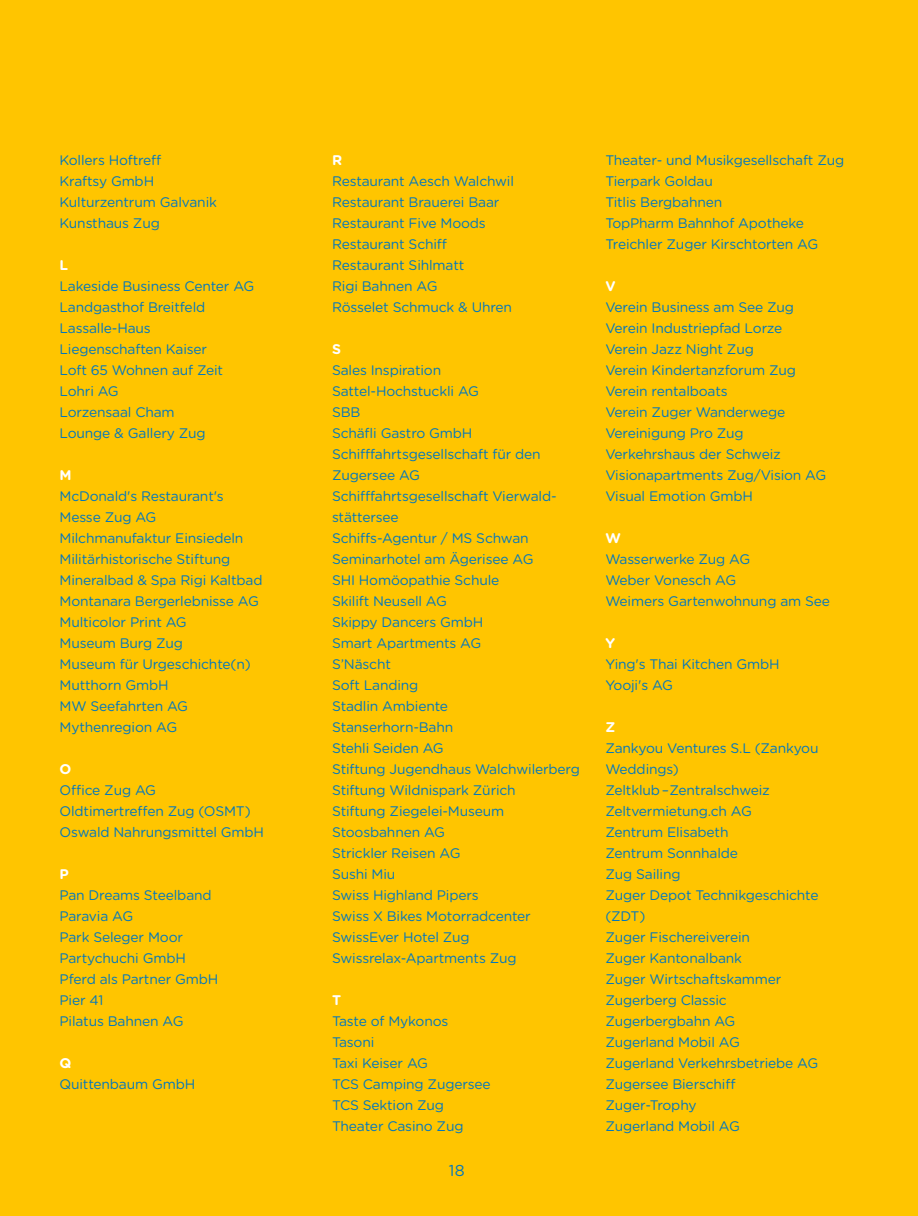
<style>
.page{position:relative;width:918px;height:1216px;background:#fff}
.page>*{position:absolute;margin:0;border:0;box-sizing:border-box;transform-origin:0 0}
.t1{font:15.75px "Gotham Rounded";color:#0077bf}
.ZT_Mitglieder{font:700 14px "Gotham Rounded";color:#fff}
.ZT_Mitglieder-2{font:13.83px/21px "Gotham Rounded";letter-spacing:-.01em;color:#0077bf}
</style>
<div class="page">
<div style="left:0;top:0;width:918px;height:1215px;background:#ffc500"></div>
<p class="ZT_Mitglieder-2" style="left:60px;top:149px;width:103px">Kollers Hoftreff</p>
<p class="ZT_Mitglieder-2" style="left:60px;top:170px;width:96px">Kraftsy GmbH</p>
<p class="ZT_Mitglieder-2" style="left:60px;top:191px;width:159px">Kulturzentrum Galvanik</p>
<p class="ZT_Mitglieder-2" style="left:60px;top:212px;width:102px">Kunsthaus Zug</p>
<p class="ZT_Mitglieder" style="left:60px;top:254px;width:10px">L</p>
<p class="ZT_Mitglieder-2" style="left:60px;top:275px;width:196px">Lakeside Business Center AG</p>
<p class="ZT_Mitglieder-2" style="left:60px;top:296px;width:147px">Landgasthof Breitfeld</p>
<p class="ZT_Mitglieder-2" style="left:60px;top:317px;width:93px">Lassalle-Haus</p>
<p class="ZT_Mitglieder-2" style="left:60px;top:338px;width:149px">Liegenschaften Kaiser</p>
<p class="ZT_Mitglieder-2" style="left:60px;top:359px;width:165px">Loft 65 Wohnen auf Zeit</p>
<p class="ZT_Mitglieder-2" style="left:60px;top:380px;width:61px">Lohri AG</p>
<p class="ZT_Mitglieder-2" style="left:60px;top:401px;width:117px">Lorzensaal Cham</p>
<p class="ZT_Mitglieder-2" style="left:60px;top:422px;width:148px">Lounge &amp; Gallery Zug</p>
<p class="ZT_Mitglieder" style="left:60px;top:464px;width:14px">M</p>
<p class="ZT_Mitglieder-2" style="left:60px;top:485px;width:166px">McDonald's Restaurant's</p>
<p class="ZT_Mitglieder-2" style="left:60px;top:506px;width:98px">Messe Zug AG</p>
<p class="ZT_Mitglieder-2" style="left:60px;top:527px;width:185px">Milchmanufaktur Einsiedeln</p>
<p class="ZT_Mitglieder-2" style="left:60px;top:548px;width:172px">Militärhistorische Stiftung</p>
<p class="ZT_Mitglieder-2" style="left:60px;top:569px;width:204px">Mineralbad &amp; Spa Rigi Kaltbad</p>
<p class="ZT_Mitglieder-2" style="left:60px;top:590px;width:201px">Montanara Bergerlebnisse AG</p>
<p class="ZT_Mitglieder-2" style="left:60px;top:611px;width:129px">Multicolor Print AG</p>
<p class="ZT_Mitglieder-2" style="left:60px;top:632px;width:125px">Museum Burg Zug</p>
<p class="ZT_Mitglieder-2" style="left:60px;top:653px;width:193px">Museum für Urgeschichte(n)</p>
<p class="ZT_Mitglieder-2" style="left:60px;top:674px;width:111px">Mutthorn GmbH</p>
<p class="ZT_Mitglieder-2" style="left:60px;top:695px;width:130px">MW Seefahrten AG</p>
<p class="ZT_Mitglieder-2" style="left:60px;top:716px;width:119px">Mythenregion AG</p>
<p class="ZT_Mitglieder" style="left:60px;top:758px;width:13px">O</p>
<p class="ZT_Mitglieder-2" style="left:60px;top:779px;width:98px">Office Zug AG</p>
<p class="ZT_Mitglieder-2" style="left:60px;top:800px;width:193px">Oldtimertreffen Zug (OSMT)</p>
<p class="ZT_Mitglieder-2" style="left:60px;top:821px;width:206px">Oswald Nahrungsmittel GmbH</p>
<p class="ZT_Mitglieder" style="left:60px;top:863px;width:11px">P</p>
<p class="ZT_Mitglieder-2" style="left:60px;top:884px;width:154px">Pan Dreams Steelband</p>
<p class="ZT_Mitglieder-2" style="left:60px;top:905px;width:75px">Paravia AG</p>
<p class="ZT_Mitglieder-2" style="left:60px;top:926px;width:125px">Park Seleger Moor</p>
<p class="ZT_Mitglieder-2" style="left:60px;top:947px;width:128px">Partychuchi GmbH</p>
<p class="ZT_Mitglieder-2" style="left:60px;top:968px;width:160px">Pferd als Partner GmbH</p>
<p class="ZT_Mitglieder-2" style="left:60px;top:989px;width:45px">Pier 41</p>
<p class="ZT_Mitglieder-2" style="left:60px;top:1010px;width:125px">Pilatus Bahnen AG</p>
<p class="ZT_Mitglieder" style="left:60px;top:1052px;width:13px">Q</p>
<p class="ZT_Mitglieder-2" style="left:60px;top:1073px;width:137px">Quittenbaum GmbH</p>
<p class="ZT_Mitglieder" style="left:332px;top:149px;width:12px">R</p>
<p class="ZT_Mitglieder-2" style="left:332px;top:170px;width:183px">Restaurant Aesch Walchwil</p>
<p class="ZT_Mitglieder-2" style="left:332px;top:191px;width:169px">Restaurant Brauerei Baar</p>
<p class="ZT_Mitglieder-2" style="left:332px;top:212px;width:155px">Restaurant Five Moods</p>
<p class="ZT_Mitglieder-2" style="left:332px;top:233px;width:116px">Restaurant Schiff</p>
<p class="ZT_Mitglieder-2" style="left:332px;top:254px;width:134px">Restaurant Sihlmatt</p>
<p class="ZT_Mitglieder-2" style="left:332px;top:275px;width:107px">Rigi Bahnen AG</p>
<p class="ZT_Mitglieder-2" style="left:332px;top:296px;width:181px">Rösselet Schmuck &amp; Uhren</p>
<p class="ZT_Mitglieder" style="left:332px;top:338px;width:10px">S</p>
<p class="ZT_Mitglieder-2" style="left:332px;top:359px;width:111px">Sales Inspiration</p>
<p class="ZT_Mitglieder-2" style="left:332px;top:380px;width:148px">Sattel-Hochstuckli AG</p>
<p class="ZT_Mitglieder-2" style="left:332px;top:401px;width:30px">SBB</p>
<p class="ZT_Mitglieder-2" style="left:332px;top:422px;width:142px">Schäfli Gastro GmbH</p>
<p class="ZT_Mitglieder-2" style="left:332px;top:443px;width:210px">Schifffahrtsgesellschaft für den<br>Zugersee AG</p>
<p class="ZT_Mitglieder-2" style="left:332px;top:485px;width:224px">Schifffahrtsgesellschaft Vierwald&shy;stättersee</p>
<p class="ZT_Mitglieder-2" style="left:332px;top:527px;width:198px">Schiffs-Agentur / MS Schwan</p>
<p class="ZT_Mitglieder-2" style="left:332px;top:548px;width:203px">Seminarhotel am Ägerisee AG</p>
<p class="ZT_Mitglieder-2" style="left:332px;top:569px;width:169px">SHI Homöopathie Schule</p>
<p class="ZT_Mitglieder-2" style="left:332px;top:590px;width:116px">Skilift Neusell AG</p>
<p class="ZT_Mitglieder-2" style="left:332px;top:611px;width:153px">Skippy Dancers GmbH</p>
<p class="ZT_Mitglieder-2" style="left:332px;top:632px;width:151px">Smart Apartments AG</p>
<p class="ZT_Mitglieder-2" style="left:332px;top:653px;width:60px">S’Näscht</p>
<p class="ZT_Mitglieder-2" style="left:332px;top:674px;width:88px">Soft Landing</p>
<p class="ZT_Mitglieder-2" style="left:332px;top:695px;width:118px">Stadlin Ambiente</p>
<p class="ZT_Mitglieder-2" style="left:332px;top:716px;width:123px">Stanserhorn-Bahn</p>
<p class="ZT_Mitglieder-2" style="left:332px;top:737px;width:113px">Stehli Seiden AG</p>
<p class="ZT_Mitglieder-2" style="left:332px;top:758px;width:249px">Stiftung Jugendhaus Walchwilerberg</p>
<p class="ZT_Mitglieder-2" style="left:332px;top:779px;width:185px">Stiftung Wildnispark Zürich</p>
<p class="ZT_Mitglieder-2" style="left:332px;top:800px;width:174px">Stiftung Ziegelei-Museum</p>
<p class="ZT_Mitglieder-2" style="left:332px;top:821px;width:114px">Stoosbahnen AG</p>
<p class="ZT_Mitglieder-2" style="left:332px;top:842px;width:130px">Strickler Reisen AG</p>
<p class="ZT_Mitglieder-2" style="left:332px;top:863px;width:65px">Sushi Miu</p>
<p class="ZT_Mitglieder-2" style="left:332px;top:884px;width:148px">Swiss Highland Pipers</p>
<p class="ZT_Mitglieder-2" style="left:332px;top:905px;width:200px">Swiss X Bikes Motorradcenter</p>
<p class="ZT_Mitglieder-2" style="left:332px;top:926px;width:139px">SwissEver Hotel Zug</p>
<p class="ZT_Mitglieder-2" style="left:332px;top:947px;width:186px">Swissrelax-Apartments Zug</p>
<p class="ZT_Mitglieder" style="left:332px;top:989px;width:11px">T</p>
<p class="ZT_Mitglieder-2" style="left:332px;top:1010px;width:118px">Taste of Mykonos</p>
<p class="ZT_Mitglieder-2" style="left:332px;top:1031px;width:44px">Tasoni</p>
<p class="ZT_Mitglieder-2" style="left:332px;top:1052px;width:98px">Taxi Keiser AG</p>
<p class="ZT_Mitglieder-2" style="left:332px;top:1073px;width:160px">TCS Camping Zugersee</p>
<p class="ZT_Mitglieder-2" style="left:332px;top:1094px;width:114px">TCS Sektion Zug</p>
<p class="ZT_Mitglieder-2" style="left:332px;top:1115px;width:133px">Theater Casino Zug</p>
<p class="t1" style="left:449px;top:1159px;width:22px">1818</p>
<p class="ZT_Mitglieder-2" style="left:605px;top:149px;width:240px">Theater- und Musikgesellschaft Zug</p>
<p class="ZT_Mitglieder-2" style="left:605px;top:170px;width:109px">Tierpark Goldau</p>
<p class="ZT_Mitglieder-2" style="left:605px;top:191px;width:118px">Titlis Bergbahnen</p>
<p class="ZT_Mitglieder-2" style="left:605px;top:212px;width:200px">TopPharm Bahnhof Apotheke</p>
<p class="ZT_Mitglieder-2" style="left:605px;top:233px;width:214px">Treichler Zuger Kirschtorten AG</p>
<p class="ZT_Mitglieder" style="left:605px;top:275px;width:12px">V</p>
<p class="ZT_Mitglieder-2" style="left:605px;top:296px;width:190px">Verein Business am See Zug</p>
<p class="ZT_Mitglieder-2" style="left:605px;top:317px;width:179px">Verein Industriepfad Lorze</p>
<p class="ZT_Mitglieder-2" style="left:605px;top:338px;width:150px">Verein Jazz Night Zug</p>
<p class="ZT_Mitglieder-2" style="left:605px;top:359px;width:192px">Verein Kindertanzforum Zug</p>
<p class="ZT_Mitglieder-2" style="left:605px;top:380px;width:124px">Verein rentalboats</p>
<p class="ZT_Mitglieder-2" style="left:605px;top:401px;width:181px">Verein Zuger Wanderwege</p>
<p class="ZT_Mitglieder-2" style="left:605px;top:422px;width:140px">Vereinigung Pro Zug</p>
<p class="ZT_Mitglieder-2" style="left:605px;top:443px;width:177px">Verkehrshaus der Schweiz</p>
<p class="ZT_Mitglieder-2" style="left:605px;top:464px;width:222px">Visionapartments Zug/Vision AG</p>
<p class="ZT_Mitglieder-2" style="left:605px;top:485px;width:149px">Visual Emotion GmbH</p>
<p class="ZT_Mitglieder" style="left:605px;top:527px;width:17px">W</p>
<p class="ZT_Mitglieder-2" style="left:605px;top:548px;width:146px">Wasserwerke Zug AG</p>
<p class="ZT_Mitglieder-2" style="left:605px;top:569px;width:132px">Weber Vonesch AG</p>
<p class="ZT_Mitglieder-2" style="left:605px;top:590px;width:226px">Weimers Gartenwohnung am See</p>
<p class="ZT_Mitglieder" style="left:605px;top:632px;width:11px">Y</p>
<p class="ZT_Mitglieder-2" style="left:605px;top:653px;width:176px">Ying's Thai Kitchen GmbH</p>
<p class="ZT_Mitglieder-2" style="left:605px;top:674px;width:69px">Yooji's AG</p>
<p class="ZT_Mitglieder" style="left:605px;top:716px;width:11px">Z</p>
<p class="ZT_Mitglieder-2" style="left:605px;top:737px;width:215px">Zankyou Ventures S.L (Zankyou</p>
<p class="ZT_Mitglieder-2" style="left:605px;top:758px;width:75px">Weddings)</p>
<p class="ZT_Mitglieder-2" style="left:605px;top:779px;width:166px">Zeltklub – Zentralschweiz</p>
<p class="ZT_Mitglieder-2" style="left:605px;top:800px;width:148px">Zeltvermietung.ch AG</p>
<p class="ZT_Mitglieder-2" style="left:605px;top:821px;width:125px">Zentrum Elisabeth</p>
<p class="ZT_Mitglieder-2" style="left:605px;top:842px;width:134px">Zentrum Sonnhalde</p>
<p class="ZT_Mitglieder-2" style="left:605px;top:863px;width:77px">Zug Sailing</p>
<p class="ZT_Mitglieder-2" style="left:605px;top:884px;width:215px">Zuger Depot Technikgeschichte (ZDT)</p>
<p class="ZT_Mitglieder-2" style="left:605px;top:926px;width:146px">Zuger Fischereiverein</p>
<p class="ZT_Mitglieder-2" style="left:605px;top:947px;width:138px">Zuger Kantonalbank</p>
<p class="ZT_Mitglieder-2" style="left:605px;top:968px;width:178px">Zuger Wirtschaftskammer</p>
<p class="ZT_Mitglieder-2" style="left:605px;top:989px;width:123px">Zugerberg Classic</p>
<p class="ZT_Mitglieder-2" style="left:605px;top:1010px;width:131px">Zugerbergbahn AG</p>
<p class="ZT_Mitglieder-2" style="left:605px;top:1031px;width:136px">Zugerland Mobil AG</p>
<p class="ZT_Mitglieder-2" style="left:605px;top:1052px;width:214px">Zugerland Verkehrsbetriebe AG</p>
<p class="ZT_Mitglieder-2" style="left:605px;top:1073px;width:132px">Zugersee Bierschiff</p>
<p class="ZT_Mitglieder-2" style="left:605px;top:1094px;width:93px">Zuger-Trophy</p>
<p class="ZT_Mitglieder-2" style="left:605px;top:1115px;width:136px">Zugerland Mobil AG</p>
</div>
